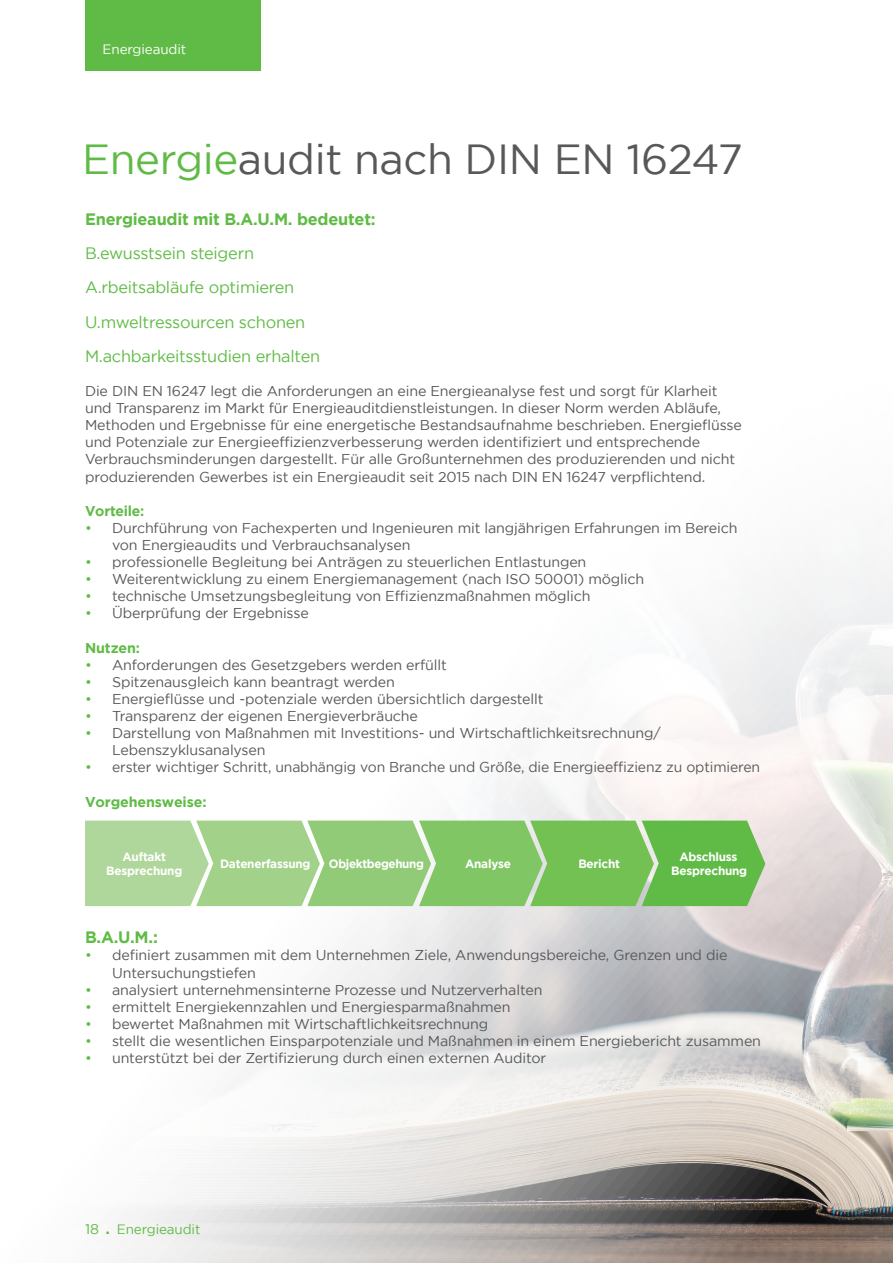
<style>
.page{position:relative;width:893px;height:1263px;background:#fff}
.page>*{position:absolute;margin:0;border:0;box-sizing:border-box;transform-origin:0 0}
.t1{font:42px "Gotham";letter-spacing:-.01em;color:#57585a}
.t2{font:16.5px/34.2px "Gotham";letter-spacing:-.015em;color:#60bb46}
.t3{font:700 16.5px "Gotham";letter-spacing:-.015em;color:#60bb46}
.t4{font:14.25px/17.1px "Gotham";letter-spacing:-.01em;color:#57585a}
.t5{font:700 14.25px "Gotham";letter-spacing:-.01em;color:#60bb46}
.t6{font:13.5px "Gotham";letter-spacing:-.01em;color:#60bb46}
.t7{font:13.5px "Gotham";letter-spacing:-.01em;color:#fff}
.t8{font:700 12px/14.4px "Gotham";letter-spacing:-.02em;color:#fff;text-align:center}
.s1{color:#60bb46}
.s2{font-size:14.25px}
.s3{font-family:"Helvetica";font-weight:700;font-stretch:condensed;font-size:18px}
</style>
<div class="page">
<img style="left:85px;top:0;width:808px;height:1263px">
<svg style="left:85px;top:821px;width:680px;height:85px;background:#8fca76"></svg>
<div style="left:85px;top:0;width:175px;height:71px;background:#60bb46"></div>
<p class="t7" style="left:103px;top:42px;width:85px">Energieaudit</p>
<h1 class="t1" style="left:82px;top:136px;width:662px"><span class="s1">Energie</span>audit nach DIN EN 16247</h1>
<p class="t3" style="left:85px;top:210px;width:292px">Energieaudit mit B.A.U.M. bedeutet:</p>
<p class="t2" style="left:85px;top:236px;width:237px">B.ewusstsein steigern<br>A.rbeitsabläufe optimieren<br>U.mweltressourcen schonen<br>M.achbarkeitsstudien erhalten</p>
<p class="t4" style="left:85px;top:382px;width:658px">Die DIN EN 16247 legt die Anforderungen an eine Energieanalyse fest und sorgt für Klarheit und Transparenz im Markt für Energieauditdienstleistungen. In dieser Norm werden Abläufe, Methoden und Ergebnisse für eine energetische Bestandsaufnahme beschrieben. Energieflüsse und Potenziale zur Energieeffizienzverbesserung werden identifiziert und entsprechende Verbrauchsminderungen dargestellt. Für alle Großunternehmen des produzierenden und nicht produzierenden Gewerbes ist ein Energieaudit seit 2015 nach DIN EN 16247 verpflichtend.</p>
<p class="t5" style="left:85px;top:502px;width:61px">Vorteile:</p>
<p class="t4" style="left:112px;top:519px;width:627px;text-indent:-27px"><span class="s1">•</span> Durchführung von Fachexperten und Ingenieuren mit langjährigen Erfahrungen im Bereich von Energieaudits und Verbrauchsanalysen</p>
<p class="t4" style="left:85px;top:553px;width:503px"><span class="s1">•</span> professionelle Begleitung bei Anträgen zu steuerlichen Entlastungen</p>
<p class="t4" style="left:85px;top:570px;width:561px"><span class="s1">•</span> Weiterentwicklung zu einem Energiemanagement (nach ISO 50001) möglich</p>
<p class="t4" style="left:85px;top:587px;width:507px"><span class="s1">•</span> technische Umsetzungsbegleitung von Effizienzmaßnahmen möglich</p>
<p class="t4" style="left:85px;top:604px;width:225px"><span class="s1">•</span> Überprüfung der Ergebnisse</p>
<p class="t5" style="left:85px;top:639px;width:57px">Nutzen:</p>
<p class="t4" style="left:85px;top:656px;width:363px"><span class="s1">•</span> Anforderungen des Gesetzgebers werden erfüllt</p>
<p class="t4" style="left:85px;top:673px;width:311px"><span class="s1">•</span> Spitzenausgleich kann beantragt werden</p>
<p class="t4" style="left:85px;top:690px;width:460px"><span class="s1">•</span> Energieflüsse und -potenziale werden übersichtlich dargestellt</p>
<p class="t4" style="left:85px;top:707px;width:334px"><span class="s1">•</span> Transparenz der eigenen Energieverbräuche</p>
<p class="t4" style="left:112px;top:724px;width:550px;text-indent:-27px"><span class="s1">•</span> Darstellung von Maßnahmen mit Investitions- und Wirtschaftlichkeitsrechnung/<br>Lebenszyklusanalysen</p>
<p class="t4" style="left:85px;top:758px;width:677px"><span class="s1">•</span> erster wichtiger Schritt, unabhängig von Branche und Größe, die Energieeffizienz zu optimieren</p>
<p class="t5" style="left:85px;top:793px;width:123px">Vorgehensweise:</p>
<p class="t8" style="left:106px;top:849px;width:77px">Auftakt<br>Besprechung</p>
<p class="t8" style="left:329px;top:856px;width:97px">Objektbegehung</p>
<p class="t8" style="left:465px;top:856px;width:47px">Analyse</p>
<p class="t8" style="left:578px;top:856px;width:43px">Bericht</p>
<p class="t8" style="left:671px;top:849px;width:77px">Abschluss<br>Besprechung</p>
<p class="t8" style="left:220px;top:856px;width:92px">Datenerfassung</p>
<p class="t3" style="left:85px;top:928px;width:74px">B.A.U.M.:</p>
<p class="t4" style="left:112px;top:946px;width:617px;text-indent:-27px"><span class="s1">•</span> definiert zusammen mit dem Unternehmen Ziele, Anwendungsbereiche, Grenzen und die<br>Untersuchungstiefen</p>
<p class="t4" style="left:85px;top:981px;width:459px"><span class="s1">•</span> analysiert unternehmensinterne Prozesse und Nutzerverhalten</p>
<p class="t4" style="left:85px;top:998px;width:427px"><span class="s1">•</span> ermittelt Energiekennzahlen und Energiesparmaßnahmen</p>
<p class="t4" style="left:85px;top:1015px;width:405px"><span class="s1">•</span> bewertet Maßnahmen mit Wirtschaftlichkeitsrechnung</p>
<p class="t4" style="left:85px;top:1032px;width:677px"><span class="s1">•</span> stellt die wesentlichen Einsparpotenziale und Maßnahmen in einem Energiebericht zusammen</p>
<p class="t4" style="left:85px;top:1049px;width:463px"><span class="s1">•</span> unterstützt bei der Zertifizierung durch einen externen Auditor</p>
<p class="t6" style="left:85px;top:1222px;width:117px"><span class="s2">18</span> <span class="s3">.</span> Energieaudit</p>
</div>
